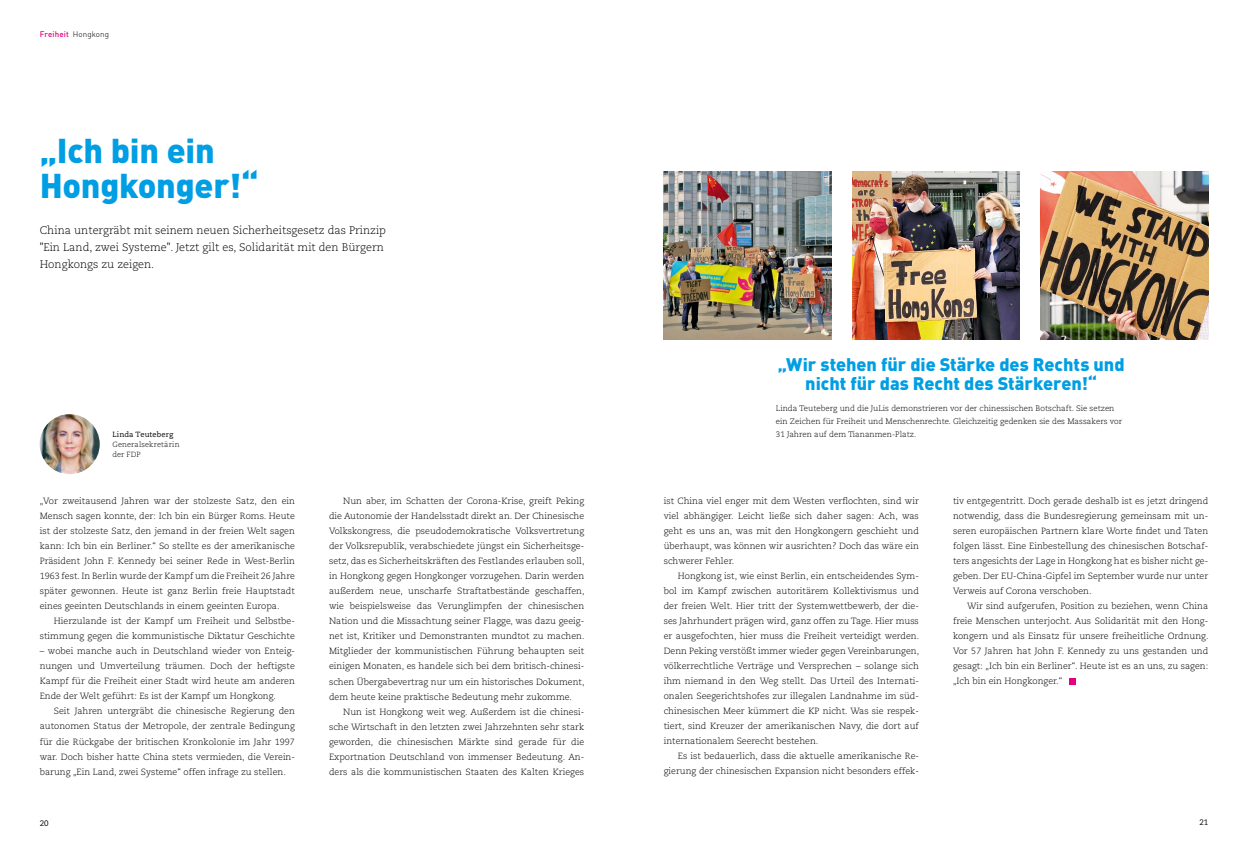
<style>
.page{position:relative;width:1248px;height:851px;background:#fff}
.page>*{position:absolute;margin:0;border:0;box-sizing:border-box;transform-origin:0 0}
.t1{font:900 34px/35px "DIN Pro";letter-spacing:-.01em;color:#009ee3}
.t2{font:900 18px/18.5px "DIN Pro";color:#009ee3;text-align:center}
.t3{font:300 11px/17px "Caecilia LT Std";color:#000}
.t4{font:300 9px/15px "Caecilia LT Std";color:#000;text-align:justify}
.t5{font:300 8px/13px "Caecilia LT Std";color:#000}
.t6{font:500 8px "DIN";letter-spacing:.015em;color:#e5007d}
.t7{font:8px "Caecilia LT Std";color:#000}
.t8{font:300 7.5px/10px "Caecilia LT Std";letter-spacing:.015em;color:#000}
.t9{font:7.5px "Caecilia LT Std";letter-spacing:.01em;color:#000}
.s1{font-weight:300;color:#000}
</style>
<div class="page">
<svg style="left:1069px;top:678px;width:6px;height:6px"></svg>
<img style="left:40px;top:414px;width:60px;height:60px;border-radius:30px">
<img style="left:852px;top:171px;width:167px;height:168px">
<img style="left:1040px;top:171px;width:168px;height:168px">
<img style="left:663px;top:171px;width:168px;height:168px">
<p class="t6" style="left:40px;top:29px;width:71px">Freiheit <span class="s1">Hongkong</span></p>
<h1 class="t1" style="left:40px;top:129px;width:220px">„Ich bin ein<br>Hongkonger!“</h1>
<p class="t3" style="left:40px;top:222px;width:348px">China untergräbt mit seinem neuen Sicherheitsgesetz das Prinzip "Ein Land, zwei Systeme". Jetzt gilt es, Solidarität mit den Bürgern<br>Hongkongs zu zeigen.</p>
<p class="t9" style="left:112px;top:430px;width:62px">Linda Teuteberg</p>
<p class="t8" style="left:112px;top:439px;width:69px">Generalsekretärin der FDP</p>
<p class="t4" style="left:40px;top:494px;width:257px">„Vor zweitausend Jahren war der stolzeste Satz, den ein Mensch sagen konnte, der: Ich bin ein Bürger Roms. Heute ist der stolzeste Satz, den jemand in der freien Welt sagen kann: Ich bin ein Berliner.“ So stellte es der amerikanische Präsident John F. Kennedy bei seiner Rede in West-Berlin 1963 fest. In Berlin wurde der Kampf um die Freiheit 26 Jahre später gewonnen. Heute ist ganz Berlin freie Hauptstadt eines geeinten Deutschlands in einem geeinten Europa.</p>
<p class="t4" style="left:40px;top:614px;width:257px;text-align:right">Hierzulande ist der Kampf um Freiheit und Selbstbe&shy;stimmung gegen die kommunistische Diktatur Geschichte</p>
<p class="t4" style="left:40px;top:644px;width:257px">– wobei manche auch in Deutschland wieder von Enteig&shy;nungen und Umverteilung träumen. Doch der heftigste Kampf für die Freiheit einer Stadt wird heute am anderen Ende der Welt geführt: Es ist der Kampf um Hongkong.</p>
<p class="t4" style="left:40px;top:704px;width:257px;text-indent:14px">Seit Jahren untergräbt die chinesische Regierung den autonomen Status der Metropole, der zentrale Bedingung für die Rückgabe der britischen Kronkolonie im Jahr 1997 war. Doch bisher hatte China stets vermieden, die Verein&shy;barung „Ein Land, zwei Systeme“ offen infrage zu stellen.</p>
<p class="t4" style="left:329px;top:494px;width:257px;text-indent:14px">Nun aber, im Schatten der Corona-Krise, greift Peking die Autonomie der Handelsstadt direkt an. Der Chinesische Volkskongress, die pseudodemokratische Volksvertretung der Volksrepublik, verabschiedete jüngst ein Sicherheitsge&shy;setz, das es Sicherheitskräften des Festlandes erlauben soll, in Hongkong gegen Hongkonger vorzugehen. Darin werden außerdem neue, unscharfe Straftatbestände geschaffen, wie beispielsweise das Verunglimpfen der chinesischen Nation und die Missachtung seiner Flagge, was dazu geeig&shy;net ist, Kritiker und Demonstranten mundtot zu machen.<br>Mitglieder der kommunistischen Führung behaupten seit einigen Monaten, es handele sich bei dem britisch-chinesi&shy;schen Übergabevertrag nur um ein historisches Dokument, dem heute keine praktische Bedeutung mehr zukomme.</p>
<p class="t4" style="left:329px;top:704px;width:257px;text-indent:14px">Nun ist Hongkong weit weg. Außerdem ist die chinesi&shy;sche Wirtschaft in den letzten zwei Jahrzehnten sehr stark geworden, die chinesischen Märkte sind gerade für die Exportnation Deutschland von immenser Bedeutung. An&shy;ders als die kommunistischen Staaten des Kalten Krieges</p>
<h2 class="t2" style="left:777px;top:353px;width:348px">„Wir stehen für die Stärke des Rechts und nicht für das Recht des Stärkeren!“</h2>
<p class="t5" style="left:775px;top:402px;width:348px">Linda Teuteberg und die JuLis demonstrieren vor der chinessischen Botschaft. Sie setzen ein Zeichen für Freiheit und Menschenrechte. Gleichzeitig gedenken sie des Massakers vor<br>31 Jahren auf dem Tiananmen-Platz.</p>
<p class="t4" style="left:663px;top:493px;width:257px">ist China viel enger mit dem Westen verflochten, sind wir viel abhängiger. Leicht ließe sich daher sagen: Ach, was geht es uns an, was mit den Hongkongern geschieht und überhaupt, was können wir ausrichten? Doch das wäre ein schwerer Fehler.</p>
<p class="t4" style="left:663px;top:568px;width:257px;text-indent:14px">Hongkong ist, wie einst Berlin, ein entscheidendes Sym&shy;bol im Kampf zwischen autoritärem Kollektivismus und der freien Welt. Hier tritt der Systemwettbewerb, der die&shy;ses Jahrhundert prägen wird, ganz offen zu Tage. Hier muss er ausgefochten, hier muss die Freiheit verteidigt werden.<br>Denn Peking verstößt immer wieder gegen Vereinbarungen, völkerrechtliche Verträge und Versprechen – solange sich ihm niemand in den Weg stellt. Das Urteil des Internati&shy;onalen Seegerichtshofes zur illegalen Landnahme im süd&shy;chinesischen Meer kümmert die KP nicht. Was sie respek&shy;tiert, sind Kreuzer der amerikanischen Navy, die dort auf internationalem Seerecht bestehen.</p>
<p class="t4" style="left:663px;top:748px;width:257px;text-align:right">Es ist bedauerlich, dass die aktuelle amerikanische Re&shy;gierung der chinesischen Expansion nicht besonders effek-</p>
<p class="t4" style="left:952px;top:493px;width:257px">tiv entgegentritt. Doch gerade deshalb ist es jetzt dringend notwendig, dass die Bundesregierung gemeinsam mit un&shy;seren europäischen Partnern klare Worte findet und Taten folgen lässt. Eine Einbestellung des chinesischen Botschaf&shy;ters angesichts der Lage in Hongkong hat es bisher nicht ge&shy;geben. Der EU-China-Gipfel im September wurde nur unter Verweis auf Corona verschoben.</p>
<p class="t4" style="left:952px;top:599px;width:257px;text-indent:14px">Wir sind aufgerufen, Position zu beziehen, wenn China freie Menschen unterjocht. Aus Solidarität mit den Hong&shy;kongern und als Einsatz für unsere freiheitliche Ordnung.<br>Vor 57 Jahren hat John F. Kennedy zu uns gestanden und gesagt: „Ich bin ein Berliner“. Heute ist es an uns, zu sagen: „Ich bin ein Hongkonger.“</p>
<p class="t7" style="left:40px;top:818px;width:10px">20</p>
<p class="t7" style="left:1199px;top:817px;width:10px">21</p>
</div>
